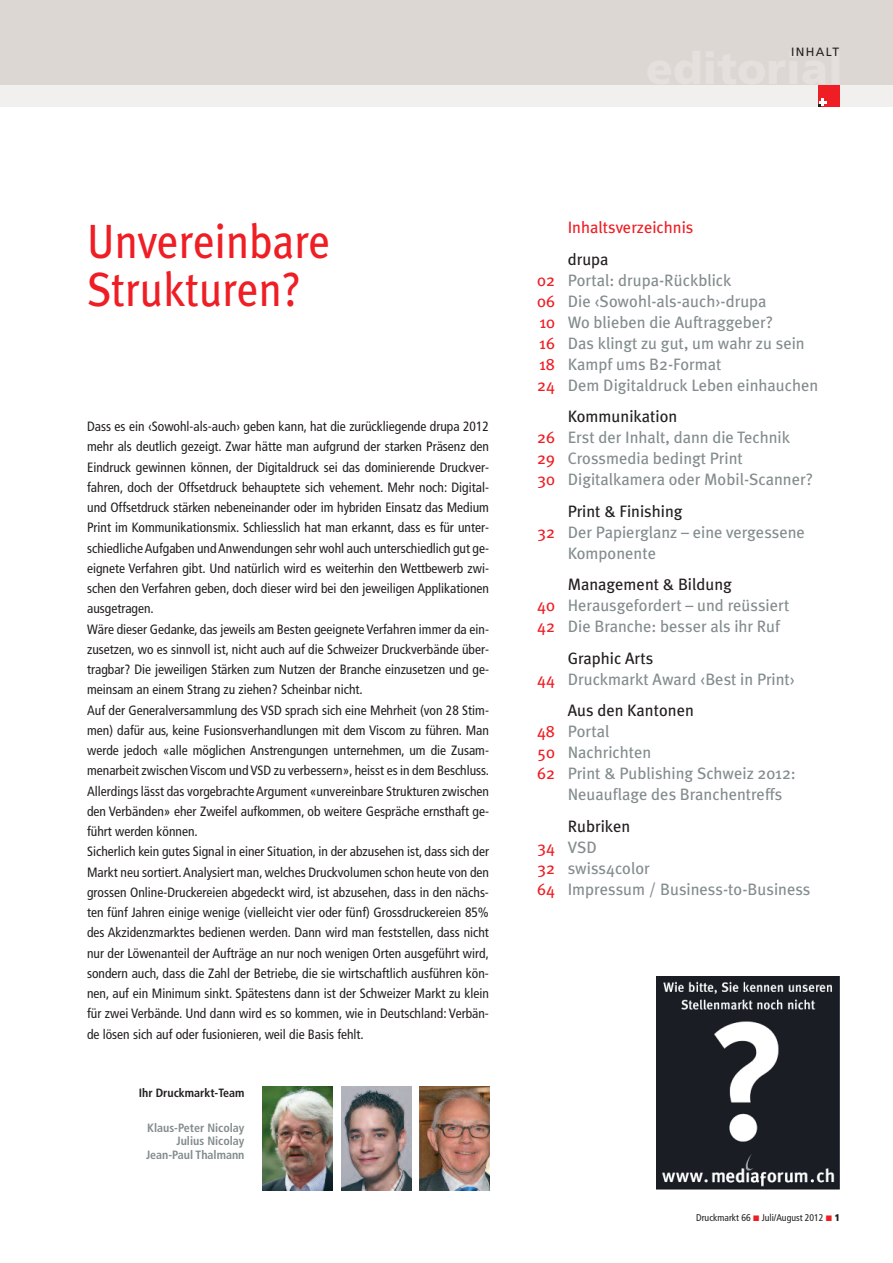
<style>
.page{position:relative;width:893px;height:1263px;background:#fff}
.page>*{position:absolute;margin:0;border:0;box-sizing:border-box;transform-origin:0 0}
.t1{font:48px/48px "Meta Plus";color:#ee1e24;scale:.9 1}
.t2{font:16.5px/21px "Meta Plus";color:#838c8e}
.t3{font:16.5px "Meta Plus";color:#231f20}
.t4{font:16.5px/21px "Meta Plus";color:#ee1e24;text-align:justify}
.t5{font:condensed 13.5px/20.2px "Frutiger";color:#231f20}
.t6{font:700 condensed 12px/13.5px "Frutiger";color:#838c8e;text-align:right}
.t7{font:700 condensed 12px "Frutiger";color:#231f20}
.t8{font:12px "Frutiger";letter-spacing:.11em;color:#231f20}
.t9{font:condensed 9.75px "Frutiger";color:#231f20}
.s1{font-weight:900}
</style>
<div class="page">
<div style="left:0;top:0;width:893px;height:85px;background:#ddd7d4"></div>
<div style="left:0;top:85px;width:893px;height:21px;background:#f1f0ef"></div>
<div style="left:819px;top:85px;width:21px;height:21px;background:#ee1e24"></div>
<svg style="left:819px;top:98px;width:7px;height:8px"></svg>
<img style="left:656px;top:976px;width:183px;height:213px">
<img style="left:262px;top:1086px;width:71px;height:105px">
<img style="left:420px;top:1086px;width:70px;height:105px">
<img style="left:341px;top:1086px;width:70px;height:105px">
<p class="t8" style="left:791px;top:47px;width:50px">INHALT</p>
<h1 class="t1" style="left:87px;top:217px;width:272px">Unvereinbare<br>Strukturen?</h1>
<p class="t5" style="left:87px;top:417px;width:403px">Dass es ein ‹Sowohl-als-auch› geben kann, hat die zurückliegende drupa 2012 mehr als deutlich gezeigt. Zwar hätte man aufgrund der starken Präsenz den Eindruck gewinnen können, der Digitaldruck sei das dominierende Druckver&shy;fahren, doch der Offsetdruck behauptete sich vehement. Mehr noch: Digital&shy;und Offsetdruck stärken nebeneinander oder im hybriden Einsatz das Medium Print im Kommunikationsmix. Schliesslich hat man erkannt, dass es für unter&shy;schiedlicheAufgaben undAnwendungen sehr wohl auch unterschiedlich gut ge&shy;eignete Verfahren gibt. Und natürlich wird es weiterhin den Wettbewerb zwi&shy;schen den Verfahren geben, doch dieser wird bei den jeweiligen Applikationen ausgetragen.<br>Wäre dieser Gedanke, das jeweils am Besten geeignete Verfahren immer da ein&shy;zusetzen, wo es sinnvoll ist, nicht auch auf die Schweizer Druckverbände über&shy;tragbar? Die jeweiligen Stärken zum Nutzen der Branche einzusetzen und ge&shy;meinsam an einem Strang zu ziehen? Scheinbar nicht.<br>Auf der Generalversammlung des VSD sprach sich eine Mehrheit (von 28 Stim&shy;men) dafür aus, keine Fusionsverhandlungen mit dem Viscom zu führen. Man werde jedoch «alle möglichen Anstrengungen unternehmen, um die Zusam&shy;menarbeit zwischenViscom undVSD zu verbessern», heisst es in dem Beschluss.<br>Allerdings lässt das vorgebrachteArgument «unvereinbare Strukturen zwischen den Verbänden» eher Zweifel aufkommen, ob weitere Gespräche ernsthaft ge&shy;führt werden können.<br>Sicherlich kein gutes Signal in einer Situation, in der abzusehen ist, dass sich der Markt neu sortiert.Analysiert man, welches Druckvolumen schon heute von den grossen Online-Druckereien abgedeckt wird, ist abzusehen, dass in den nächs&shy;ten fünf Jahren einige wenige (vielleicht vier oder fünf) Grossdruckereien 85% des Akzidenzmarktes bedienen werden. Dann wird man feststellen, dass nicht nur der Löwenanteil der Aufträge an nur noch wenigen Orten ausgeführt wird, sondern auch, dass die Zahl der Betriebe, die sie wirtschaftlich ausführen kön&shy;nen, auf ein Minimum sinkt. Spätestens dann ist der Schweizer Markt zu klein für zwei Verbände. Und dann wird es so kommen, wie in Deutschland: Verbän&shy;de lösen sich auf oder fusionieren, weil die Basis fehlt.</p>
<p class="t7" style="left:139px;top:1088px;width:107px">Ihr Druckmarkt-Team</p>
<p class="t6" style="left:146px;top:1121px;width:100px">Klaus-Peter Nicolay<br>Julius Nicolay<br>Jean-Paul Thalmann</p>
<p class="t4" style="left:537px;top:269px;width:19px">02<br>06<br>10<br>16<br>18<br>24</p>
<p class="t4" style="left:537px;top:427px;width:19px">26<br>29<br>30</p>
<p class="t4" style="left:538px;top:521px;width:19px">32</p>
<p class="t4" style="left:537px;top:595px;width:19px">40<br>42</p>
<p class="t4" style="left:537px;top:668px;width:19px">44</p>
<p class="t4" style="left:537px;top:721px;width:19px">48<br>50<br>62</p>
<p class="t4" style="left:537px;top:836px;width:19px">34<br>32<br>64</p>
<p class="t4" style="left:568px;top:217px;width:127px">Inhaltsverzeichnis</p>
<p class="t3" style="left:568px;top:249px;width:42px">drupa</p>
<p class="t2" style="left:568px;top:269px;width:252px">Portal: drupa-Rückblick<br>Die ‹Sowohl-als-auch›-drupa<br>Wo blieben die Auftraggeber?<br>Das klingt zu gut, um wahr zu sein<br>Kampf ums B2-Format<br>Dem Digitaldruck Leben einhauchen</p>
<p class="t3" style="left:568px;top:407px;width:111px">Kommunikation</p>
<p class="t2" style="left:568px;top:427px;width:247px">Erst der Inhalt, dann die Technik<br>Crossmedia bedingt Print<br>Digitalkamera oder Mobil-Scanner?</p>
<p class="t3" style="left:568px;top:501px;width:116px">Print &amp; Finishing</p>
<p class="t2" style="left:568px;top:521px;width:239px">Der Papierglanz – eine vergessene<br>Komponente</p>
<p class="t3" style="left:568px;top:575px;width:166px">Management &amp; Bildung</p>
<p class="t2" style="left:568px;top:595px;width:223px">Herausgefordert – und reüssiert<br>Die Branche: besser als ihr Ruf</p>
<p class="t3" style="left:568px;top:648px;width:87px">Graphic Arts</p>
<p class="t2" style="left:568px;top:668px;width:229px">Druckmarkt Award ‹Best in Print›</p>
<p class="t3" style="left:568px;top:701px;width:128px">Aus den Kantonen</p>
<p class="t2" style="left:568px;top:721px;width:230px">Portal<br>Nachrichten<br>Print &amp; Publishing Schweiz 2012:<br>Neuauflage des Branchentreffs</p>
<p class="t3" style="left:568px;top:816px;width:64px">Rubriken</p>
<p class="t2" style="left:568px;top:836px;width:244px">VSD<br>swiss4color<br>Impressum / Business-to-Business</p>
<p class="t9" style="left:696px;top:1214px;width:145px">Druckmarkt 66 Juli/August 2012 <span class="s1">1</span></p>
</div>
